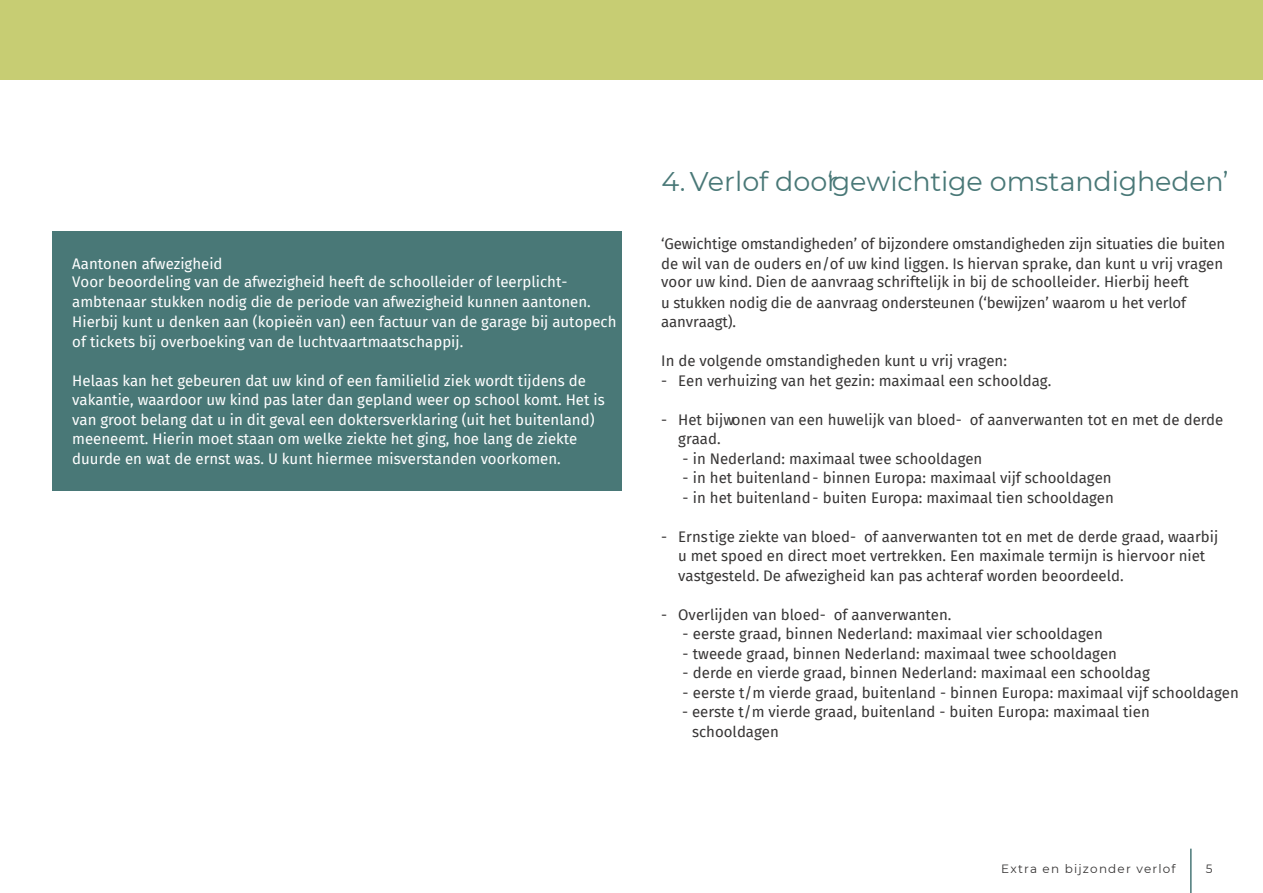
<style>
.page{position:relative;width:1263px;height:893px;background:#fff}
.page>*{position:absolute;margin:0;border:0;box-sizing:border-box;transform-origin:0 0}
.t1{font:27px "Montserrat";letter-spacing:-.005em;color:#497877}
.t2{font:15px/19.5px "Fira Sans";color:#373535}
.t3{font:15px/19.5px "Fira Sans";color:#fff}
.t4{font:12px "Montserrat";letter-spacing:.1em;color:#373535}
</style>
<div class="page">
<div style="left:52px;top:231px;width:569px;height:260px;background:#497877"></div>
<hr style="left:1190px;top:849px;width:1px;height:44px;background:#497877">
<div style="left:0;top:0;width:1263px;height:80px;background:#c7cd73"></div>
<p class="t3" style="left:72px;top:254px;width:497px;line-height:18.3px">Aantonen afwezigheid<br>Voor beoordeling van de afwezigheid heeft de schoolleider of leerplicht-</p>
<p class="t3" style="left:72px;top:292px;width:546px">ambtenaar stukken nodig die de periode van afwezigheid kunnen aantonen.<br>Hierbij kunt u denken aan (kopieën van) een factuur van de garage bij autopech of tickets bij overboeking van de luchtvaartmaatschappij.</p>
<p class="t3" style="left:72px;top:370px;width:534px">Helaas kan het gebeuren dat uw kind of een familielid ziek wordt tijdens de vakantie, waardoor uw kind pas later dan gepland weer op school komt. Het is van groot belang dat u in dit geval een doktersverklaring (uit het buitenland) meeneemt. Hierin moet staan om welke ziekte het ging, hoe lang de ziekte duurde en wat de ernst was. U kunt hiermee misverstanden voorkomen.</p>
<h1 class="t1" style="left:662px;top:162px;width:568px">4. Verlof door ‘gewichtige omstandigheden’</h1>
<p class="t2" style="left:661px;top:234px;width:565px;line-height:19px">‘Gewichtige omstandigheden’ of bijzondere omstandigheden zijn situaties die buiten de wil van de ouders en/of uw kind liggen. Is hiervan sprake, dan kunt u vrij vragen voor uw kind. Dien de aanvraag schriftelijk in bij de schoolleider. Hierbij heeft</p>
<p class="t2" style="left:661px;top:292px;width:526px">u stukken nodig die de aanvraag ondersteunen (‘bewijzen’ waarom u het verlof aanvraagt).</p>
<p class="t2" style="left:661px;top:351px;width:347px">In de volgende omstandigheden kunt u vrij vragen:</p>
<p class="t2" style="left:661px;top:370px;width:391px">- Een verhuizing van het gezin: maximaal een schooldag.</p>
<p class="t2" style="left:678px;top:409px;width:546px;text-indent:-17px">- Het bijwonen van een huwelijk van bloed- of aanverwanten tot en met de derde graad.</p>
<p class="t2" style="left:682px;top:448px;width:301px">- in Nederland: maximaal twee schooldagen</p>
<p class="t2" style="left:682px;top:468px;width:431px">- in het buitenland - binnen Europa: maximaal vijf schooldagen</p>
<p class="t2" style="left:682px;top:487px;width:433px">- in het buitenland - buiten Europa: maximaal tien schooldagen</p>
<p class="t2" style="left:678px;top:526px;width:541px;text-indent:-17px">- Ernstige ziekte van bloed- of aanverwanten tot en met de derde graad, waarbij u met spoed en direct moet vertrekken. Een maximale termijn is hiervoor niet vastgesteld. De afwezigheid kan pas achteraf worden beoordeeld.</p>
<p class="t2" style="left:661px;top:604px;width:292px">- Overlijden van bloed- of aanverwanten.</p>
<p class="t2" style="left:682px;top:624px;width:422px">- eerste graad, binnen Nederland: maximaal vier schooldagen</p>
<p class="t2" style="left:682px;top:643px;width:436px">- tweede graad, binnen Nederland: maximaal twee schooldagen</p>
<p class="t2" style="left:682px;top:663px;width:469px">- derde en vierde graad, binnen Nederland: maximaal een schooldag</p>
<p class="t2" style="left:682px;top:682px;width:558px">- eerste t/m vierde graad, buitenland - binnen Europa: maximaal vijf schooldagen</p>
<p class="t2" style="left:692px;top:702px;width:459px;text-indent:-10px">- eerste t/m vierde graad, buitenland - buiten Europa: maximaal tien schooldagen</p>
<p class="t4" style="left:1001px;top:860px;width:176px">Extra en bijzonder verlof</p>
<p class="t4" style="left:1206px;top:860px;width:8px">5</p>
</div>
